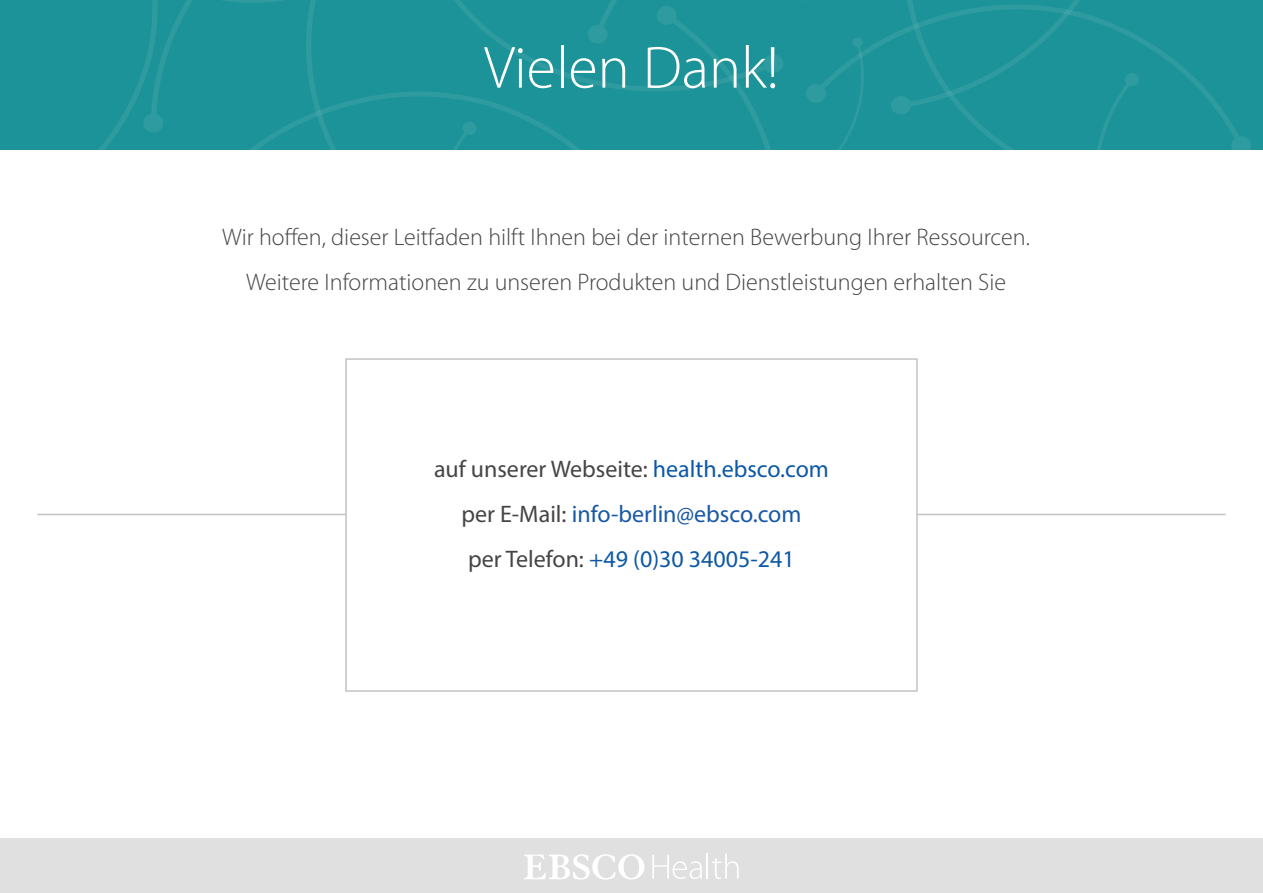
<style>
.page{position:relative;width:1263px;height:893px;background:#fff}
.page>*{position:absolute;margin:0;border:0;box-sizing:border-box;transform-origin:0 0}
.t1{font:300 60px "Myriad Pro";color:#fff}
.Body{font:300 24px "Myriad Pro";color:#454545}
.Body-2{font:24px "Myriad Pro";color:#454545}
.Body-3{font:24px "Myriad Pro";color:#1858a5}
.Body-4{font:24px "Myriad Pro";color:#0c58a6}
.s1{color:#0c58a6}
.s2{color:#454545}
</style>
<div class="page">
<div style="left:0;top:0;width:1263px;height:149px;background:#1c9398"></div>
<svg style="left:99px;top:0;width:684px;height:149px"></svg>
<svg style="left:806px;top:4px;width:445px;height:145px"></svg>
<hr style="left:37px;top:514px;width:1188px;height:1px;background:#c3c3c3">
<div style="left:345px;top:358px;width:573px;height:334px;background:#fff;border:2px solid #c3c3c3"></div>
<div style="left:0;top:838px;width:1263px;height:54px;background:#e0e0e0"></div>
<svg style="left:524px;top:854px;width:120px;height:26px"></svg>
<svg style="left:652px;top:855px;width:50px;height:24px"></svg>
<hr style="left:706px;top:853px;width:2px;height:26px;background:#fff">
<svg style="left:712px;top:853px;width:27px;height:26px"></svg>
<p class="t1" style="left:484px;top:35px;width:296px">Vielen Dank!</p>
<p class="Body" style="left:222px;top:223px;width:809px">Wir hoffen, dieser Leitfaden hilft Ihnen bei der internen Bewerbung Ihrer Ressourcen.</p>
<p class="Body" style="left:246px;top:268px;width:761px">Weitere Informationen zu unseren Produkten und Dienstleistungen erhalten Sie</p>
<p class="Body-2" style="left:434px;top:454px;width:396px">auf unserer Webseite: <span class="s1">health.ebsco.com</span></p>
<p class="Body-3" style="left:461px;top:499px;width:341px"><span class="s2">per E-Mail:</span> info-berlin@ebsco.com</p>
<p class="Body-4" style="left:468px;top:544px;width:328px"><span class="s2">per Telefon:</span> +49 (0)30 34005-241</p>
</div>
